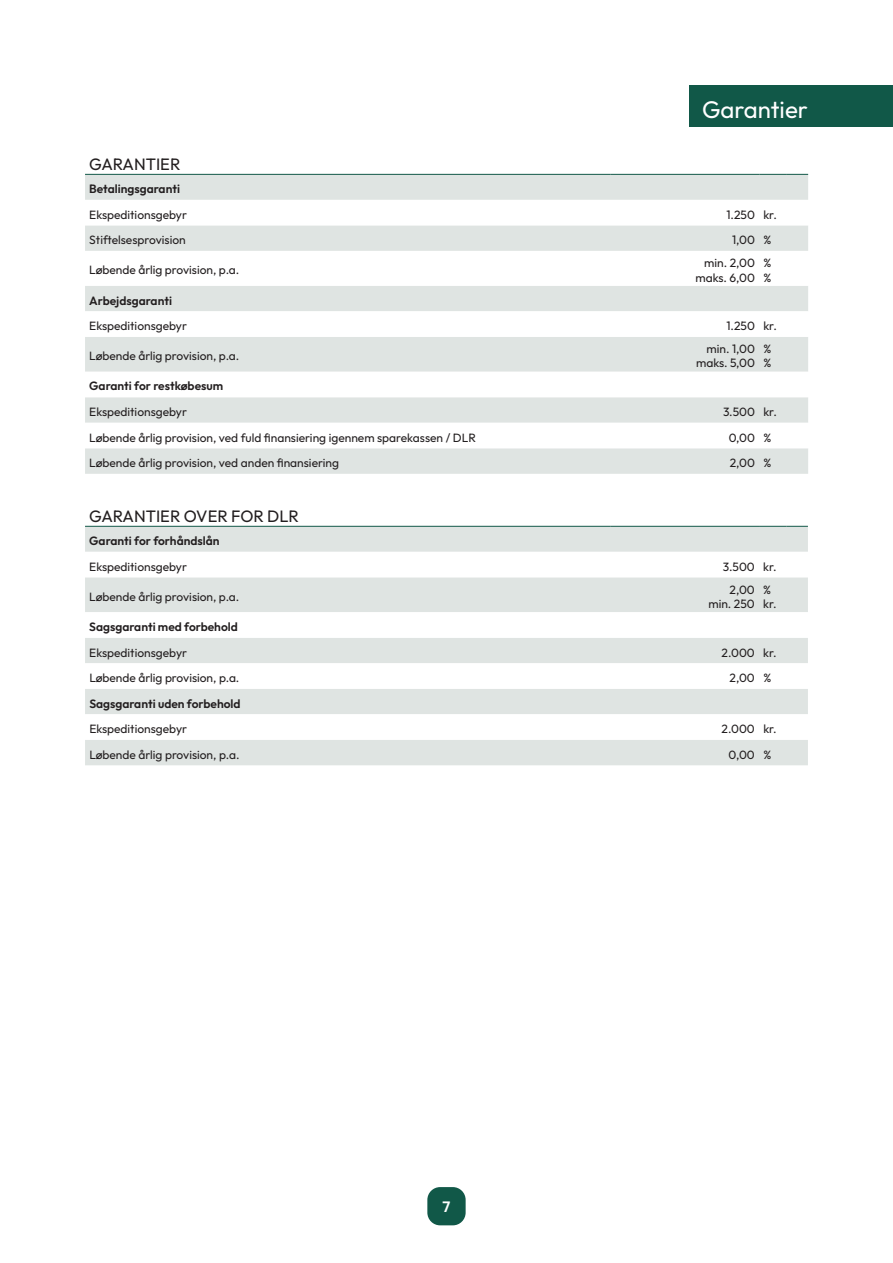
<style>
.page{position:relative;width:893px;height:1263px;background:#fff}
.page>*{position:absolute;margin:0;border:0;box-sizing:border-box;transform-origin:0 0}
.t1{font:24px "Outfit";color:#fff}
.t2{font:16.5px "Outfit";color:#231f20}
.t3{font:600 15px "Outfit";color:#fff}
.t4{font:12px/14.4px "Outfit";color:#231f20;text-align:right}
.t5{font:600 12px "Outfit";color:#231f20}
</style>
<div class="page">
<div style="left:85px;top:175px;width:723px;height:299px;background:#dfe4e2"></div>
<svg style="left:85px;top:200px;width:723px;height:248px"></svg>
<hr style="left:85px;top:174px;width:525px;height:1px;background:#115848">
<hr style="left:610px;top:174px;width:149px;height:1px;background:#115848">
<svg style="left:759px;top:174px;width:49px;height:1px"></svg>
<div style="left:85px;top:527px;width:723px;height:238px;background:#dfe4e2"></div>
<svg style="left:85px;top:552px;width:723px;height:188px"></svg>
<hr style="left:85px;top:526px;width:525px;height:1px;background:#115848">
<hr style="left:610px;top:526px;width:149px;height:1px;background:#115848">
<svg style="left:759px;top:526px;width:49px;height:1px"></svg>
<div style="left:427px;top:1187px;width:39px;height:38px;background:#115848;border-radius:13px"></div>
<div style="left:689px;top:85px;width:204px;height:41px;background:#115848"></div>
<h1 class="t1" style="left:702px;top:94px;width:107px">Garantier</h1>
<h2 class="t2" style="left:89px;top:154px;width:93px">GARANTIER</h2>
<p class="t5" style="left:89px;top:181px;width:92px">Betalingsgaranti</p>
<p class="t4" style="left:89px;top:207px;width:99px">Ekspeditionsgebyr</p>
<p class="t4" style="left:726px;top:207px;width:52px">1.250 kr.</p>
<p class="t4" style="left:89px;top:233px;width:98px">Stiftelsesprovision</p>
<p class="t4" style="left:732px;top:233px;width:41px">1,00 %</p>
<p class="t4" style="left:89px;top:263px;width:152px">Løbende årlig provision, p.a.</p>
<p class="t4" style="left:695px;top:256px;width:61px">min. 2,00 maks. 6,00</p>
<p class="t4" style="left:763px;top:256px;width:9px;text-align:left">% %</p>
<p class="t5" style="left:89px;top:292px;width:84px">Arbejdsgaranti</p>
<p class="t4" style="left:89px;top:319px;width:99px">Ekspeditionsgebyr</p>
<p class="t4" style="left:726px;top:319px;width:52px">1.250 kr.</p>
<p class="t4" style="left:89px;top:349px;width:152px">Løbende årlig provision, p.a.</p>
<p class="t4" style="left:696px;top:342px;width:60px">min. 1,00 maks. 5,00</p>
<p class="t4" style="left:763px;top:342px;width:9px;text-align:left">% %</p>
<p class="t5" style="left:89px;top:378px;width:135px">Garanti for restkøbesum</p>
<p class="t4" style="left:89px;top:405px;width:99px">Ekspeditionsgebyr</p>
<p class="t4" style="left:723px;top:405px;width:55px">3.500 kr.</p>
<p class="t4" style="left:89px;top:430px;width:388px">Løbende årlig provision, ved fuld finansiering igennem sparekassen / DLR</p>
<p class="t4" style="left:729px;top:430px;width:44px">0,00 %</p>
<p class="t4" style="left:89px;top:456px;width:251px">Løbende årlig provision, ved anden finansiering</p>
<p class="t4" style="left:730px;top:456px;width:43px">2,00 %</p>
<h2 class="t2" style="left:89px;top:505px;width:211px">GARANTIER OVER FOR DLR</h2>
<p class="t5" style="left:89px;top:533px;width:132px">Garanti for forhåndslån</p>
<p class="t4" style="left:89px;top:559px;width:99px">Ekspeditionsgebyr</p>
<p class="t4" style="left:723px;top:559px;width:55px">3.500 kr.</p>
<p class="t4" style="left:89px;top:590px;width:152px">Løbende årlig provision, p.a.</p>
<p class="t4" style="left:708px;top:582px;width:48px">2,00 min. 250</p>
<p class="t4" style="left:763px;top:582px;width:15px;text-align:left">% kr.</p>
<p class="t5" style="left:89px;top:619px;width:150px">Sagsgaranti med forbehold</p>
<p class="t4" style="left:89px;top:645px;width:99px">Ekspeditionsgebyr</p>
<p class="t4" style="left:721px;top:645px;width:57px">2.000 kr.</p>
<p class="t4" style="left:89px;top:671px;width:152px">Løbende årlig provision, p.a.</p>
<p class="t4" style="left:730px;top:671px;width:43px">2,00 %</p>
<p class="t5" style="left:89px;top:695px;width:153px">Sagsgaranti uden forbehold</p>
<p class="t4" style="left:89px;top:722px;width:99px">Ekspeditionsgebyr</p>
<p class="t4" style="left:722px;top:722px;width:57px">2.000 kr.</p>
<p class="t4" style="left:89px;top:747px;width:152px">Løbende årlig provision, p.a.</p>
<p class="t4" style="left:729px;top:747px;width:44px">0,00 %</p>
<p class="t3" style="left:442px;top:1197px;width:9px">7</p>
</div>
